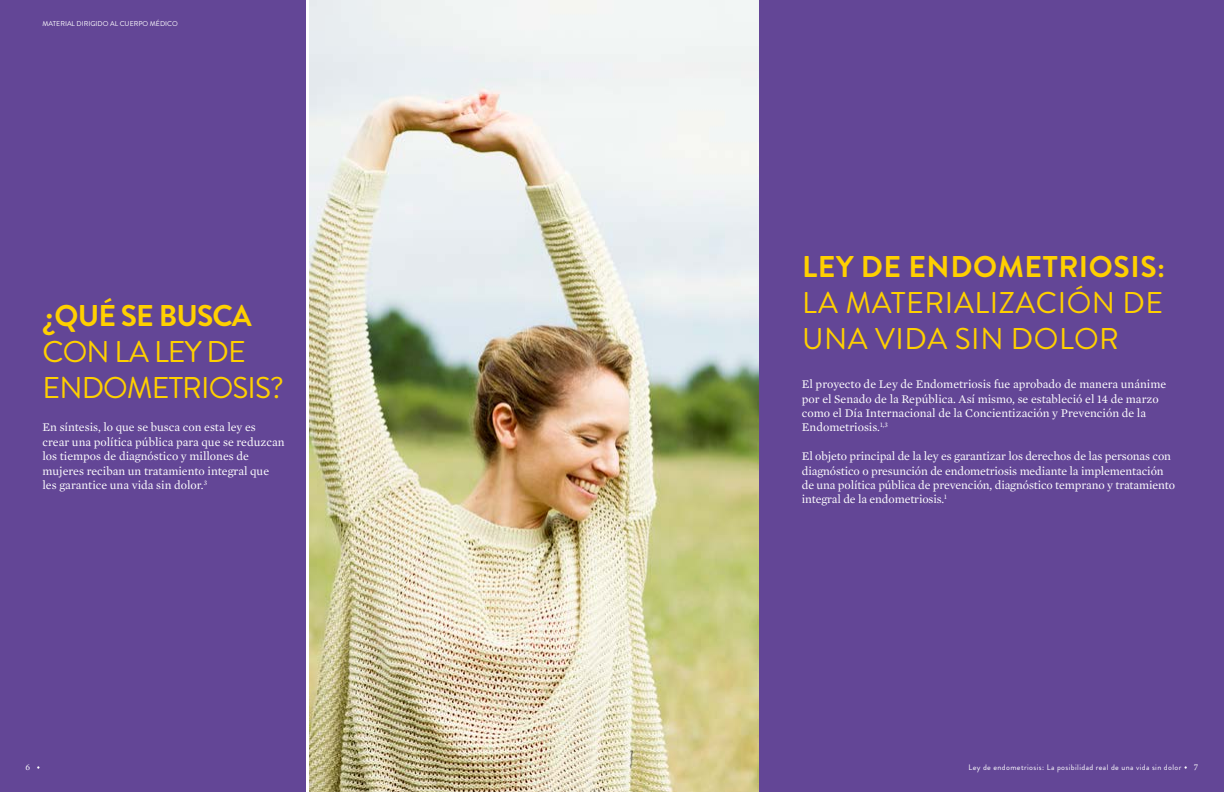
<style>
.page{position:relative;width:1224px;height:792px;background:#fff}
.page>*{position:absolute;margin:0;border:0;box-sizing:border-box;transform-origin:0 0}
.t1{font:30px/36px "Brandon Grotesque";letter-spacing:.02em;color:#ffd000}
.t2{font:30px/36px "Brandon Grotesque";letter-spacing:-.03em;color:#ffd000}
.t3{font:700 30px "Brandon Grotesque";letter-spacing:.02em;color:#ffd000}
.t4{font:700 30px "Brandon Grotesque";letter-spacing:-.03em;color:#ffd000}
.t5{font:12px/14.4px "Mercury Text G1";color:#fff}
.t6{font:9px "Mercury Text G1 Roman SC";color:#fff}
.t7{font:8px "Brandon Grotesque";letter-spacing:.05em;color:#fff}
.t8{font:7px "Brandon Grotesque";color:#fff}
</style>
<div class="page">
<img style="left:309px;top:0;width:451px;height:792px">
<div style="left:0;top:0;width:306px;height:792px;background:#634696"></div>
<div style="left:760px;top:0;width:464px;height:792px;background:#634696"></div>
<p class="t8" style="left:43px;top:19px;width:137px">MATERIAL DIRIGIDO AL CUERPO MÉDICO</p>
<h1 class="t4" style="left:43px;top:295px;width:211px">¿QUÉ SE BUSCA</h1>
<h1 class="t2" style="left:43px;top:334px;width:243px">CON LA LEY DE<br>ENDOMETRIOSIS?</h1>
<p class="t5" style="left:43px;top:420px;width:244px">En síntesis, lo que se busca con esta ley es crear una política pública para que se reduzcan los tiempos de diagnóstico y millones de mujeres reciban un tratamiento integral que les garantice una vida sin dolor.<sup>3</sup></p>
<h1 class="t3" style="left:802px;top:246px;width:365px">LEY DE ENDOMETRIOSIS:</h1>
<h1 class="t1" style="left:802px;top:285px;width:363px">LA MATERIALIZACIÓN DE<br>UNA VIDA SIN DOLOR</h1>
<p class="t5" style="left:802px;top:376px;width:366px">El proyecto de Ley de Endometriosis fue aprobado de manera unánime por el Senado de la República. Así mismo, se estableció el 14 de marzo como el Día Internacional de la Concientización y Prevención de la Endometriosis.<sup>1,3</sup></p>
<p class="t5" style="left:802px;top:448px;width:375px">El objeto principal de la ley es garantizar los derechos de las personas con diagnóstico o presunción de endometriosis mediante la implementación de una política pública de prevención, diagnóstico temprano y tratamiento integral de la endometriosis.<sup>1</sup></p>
<p class="t6" style="left:25px;top:762px;width:6px">6</p>
<p class="t7" style="left:968px;top:762px;width:215px">Ley de endometriosis: La posibilidad real de una vida sin dolor</p>
<p class="t6" style="left:1194px;top:762px;width:6px">7</p>
</div>
